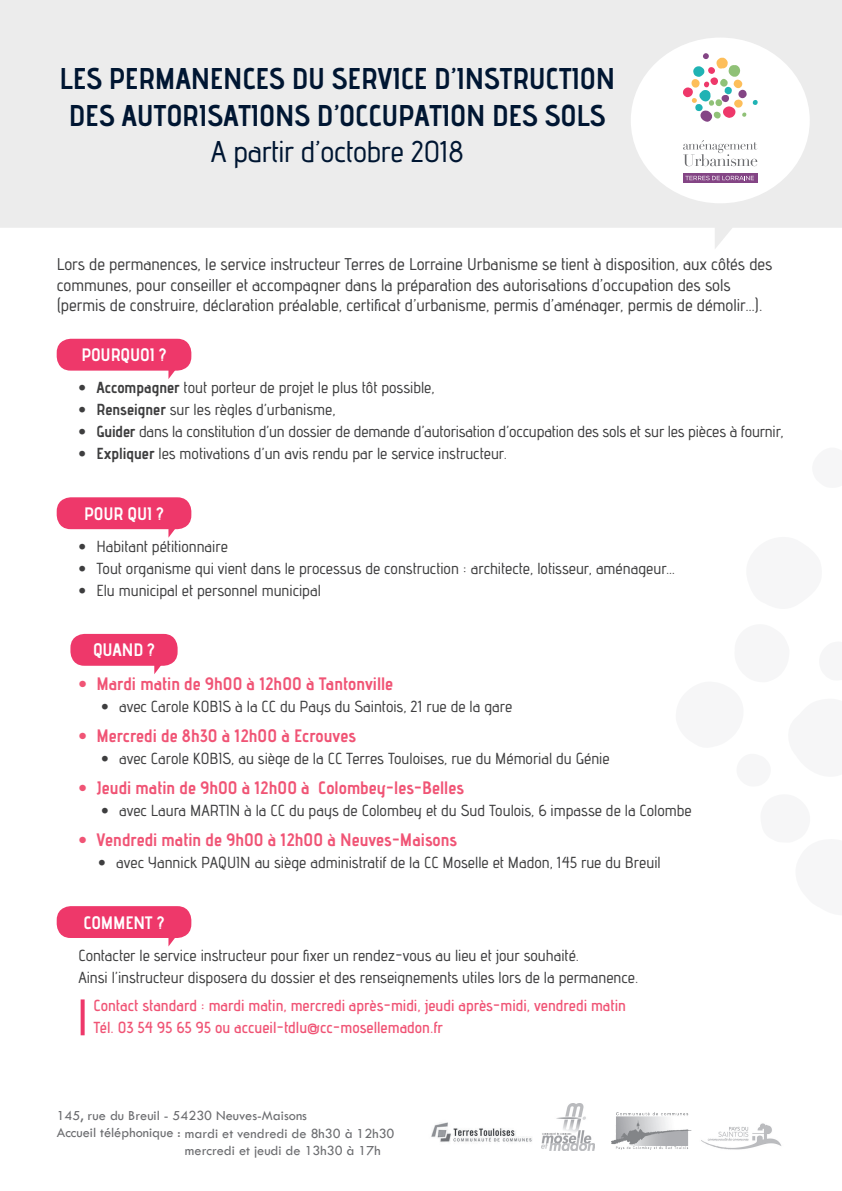
<style>
.page{position:relative;width:842px;height:1191px;background:#fff}
.page>*{position:absolute;margin:0;border:0;box-sizing:border-box;transform-origin:0 0}
.t1{font:30px "adventpro Bd 3";letter-spacing:-.01em;color:#001632}
.t2{font:30px "adventpro Bd 1";letter-spacing:-.01em;color:#001632}
.t3{font:18px "adventpro Bd 3";color:#f05475}
.t4{font:18px "adventpro Bd 3";letter-spacing:-.01em;color:#fff}
.t5{font:17px/20.4px "adventpro Bd 1";color:#3e3e3f}
.t6{font:16px "adventpro Bd 1";color:#3e3e3f}
.t7{font:16px "adventpro Bd 2";color:#f05475}
.t8{font:14.3px "Tw Cen";color:#6c6d70}
.s1{font-family:"adventpro Bd 3"}
</style>
<div class="page">
<svg style="left:0;top:0;width:842px;height:249px;fill:#ececec"></svg>
<div style="left:57px;top:339px;width:134px;height:31px;background:#ee386a;border-radius:14px"></div>
<div style="left:57px;top:497px;width:134px;height:32px;background:#ee386a;border-radius:14px"></div>
<div style="left:57px;top:906px;width:134px;height:32px;background:#ee386a;border-radius:14px"></div>
<div style="left:70px;top:634px;width:108px;height:32px;background:#ee386a;border-radius:14px"></div>
<svg style="left:168px;top:370px;width:8px;height:9px"></svg>
<svg style="left:168px;top:529px;width:8px;height:8px"></svg>
<svg style="left:168px;top:938px;width:7px;height:8px"></svg>
<svg style="left:154px;top:665px;width:8px;height:9px"></svg>
<img style="left:611px;top:1112px;width:81px;height:37px">
<img style="left:701px;top:1123px;width:81px;height:27px">
<img style="left:431px;top:1122px;width:101px;height:20px">
<img style="left:541px;top:1103px;width:53px;height:47px">
<div style="left:631px;top:38px;width:179px;height:165px;background:#fff;border-radius:50%"></div>
<svg style="left:683px;top:140px;width:74px;height:26px"></svg>
<svg style="left:683px;top:173px;width:74px;height:10px"></svg>
<svg style="left:685px;top:176px;width:69px;height:4px"></svg>
<svg style="left:753px;top:100px;width:5px;height:5px"></svg>
<svg style="left:683px;top:53px;width:64px;height:69px"></svg>
<svg style="left:81px;top:999px;width:4px;height:36px"></svg>
<p class="t1" style="left:59px;top:61px;width:557px">LES PERMANENCES DU SERVICE D’INSTRUCTION</p>
<p class="t1" style="left:69px;top:97px;width:538px">DES AUTORISATIONS D’OCCUPATION DES SOLS</p>
<p class="t2" style="left:211px;top:133px;width:254px">A partir d’octobre 2018</p>
<p class="t5" style="left:57px;top:254px;width:717px">Lors de permanences, le service instructeur Terres de Lorraine Urbanisme se tient à disposition, aux côtés des communes, pour conseiller et accompagner dans la préparation des autorisations d’occupation des sols (permis de construire, déclaration préalable, certificat d’urbanisme, permis d’aménager, permis de démolir…).</p>
<p class="t4" style="left:81px;top:344px;width:87px">POURQUOI ?</p>
<p class="t6" style="left:78px;top:378px;width:358px"><span class="s1">• Accompagner</span> tout porteur de projet le plus tôt possible,</p>
<p class="t6" style="left:78px;top:400px;width:259px"><span class="s1">• Renseigner</span> sur les règles d’urbanisme,</p>
<p class="t6" style="left:78px;top:422px;width:707px"><span class="s1">• Guider</span> dans la constitution d’un dossier de demande d’autorisation d’occupation des sols et sur les pièces à fournir,</p>
<p class="t6" style="left:78px;top:444px;width:430px"><span class="s1">• Expliquer</span> les motivations d’un avis rendu par le service instructeur.</p>
<p class="t4" style="left:84px;top:502px;width:81px">POUR QUI ?</p>
<p class="t6" style="left:78px;top:536px;width:151px">• Habitant pétitionnaire</p>
<p class="t6" style="left:78px;top:558px;width:598px">• Tout organisme qui vient dans le processus de construction : architecte, lotisseur, aménageur…</p>
<p class="t6" style="left:78px;top:580px;width:244px">• Elu municipal et personnel municipal</p>
<p class="t4" style="left:93px;top:639px;width:63px">QUAND ?</p>
<p class="t3" style="left:78px;top:672px;width:316px">• Mardi matin de 9h00 à 12h00 à Tantonville</p>
<p class="t6" style="left:101px;top:696px;width:413px">• avec Carole KOBIS à la CC du Pays du Saintois, 21 rue de la gare</p>
<p class="t3" style="left:78px;top:724px;width:279px">• Mercredi de 8h30 à 12h00 à Ecrouves</p>
<p class="t6" style="left:101px;top:748px;width:510px">• avec Carole KOBIS, au siège de la CC Terres Touloises, rue du Mémorial du Génie</p>
<p class="t3" style="left:78px;top:776px;width:387px">• Jeudi matin de 9h00 à 12h00 à Colombey-les-Belles</p>
<p class="t6" style="left:101px;top:800px;width:592px">• avec Laura MARTIN à la CC du pays de Colombey et du Sud Toulois, 6 impasse de la Colombe</p>
<p class="t3" style="left:78px;top:829px;width:380px">• Vendredi matin de 9h00 à 12h00 à Neuves-Maisons</p>
<p class="t6" style="left:98px;top:853px;width:564px">• avec Yannick PAQUIN au siège administratif de la CC Moselle et Madon, 145 rue du Breuil</p>
<p class="t4" style="left:84px;top:911px;width:82px">COMMENT ?</p>
<p class="t6" style="left:78px;top:945px;width:502px">Contacter le service instructeur pour fixer un rendez-vous au lieu et jour souhaité.</p>
<p class="t6" style="left:78px;top:967px;width:561px">Ainsi l’instructeur disposera du dossier et des renseignements utiles lors de la permanence.</p>
<p class="t7" style="left:94px;top:996px;width:534px">Contact standard : mardi matin, mercredi après-midi, jeudi après-midi, vendredi matin</p>
<p class="t7" style="left:94px;top:1018px;width:351px">Tél. 03 54 95 65 95 ou accueil-tdlu@cc-mosellemadon.fr</p>
<p class="t8" style="left:57px;top:1106px;width:252px">145, rue du Breuil - 54230 Neuves-Maisons</p>
<p class="t8" style="left:57px;top:1124px;width:339px">Accueil téléphonique : mardi et vendredi de 8h30 à 12h30</p>
<p class="t8" style="left:185px;top:1141px;width:197px">mercredi et jeudi de 13h30 à 17h</p>
</div>
